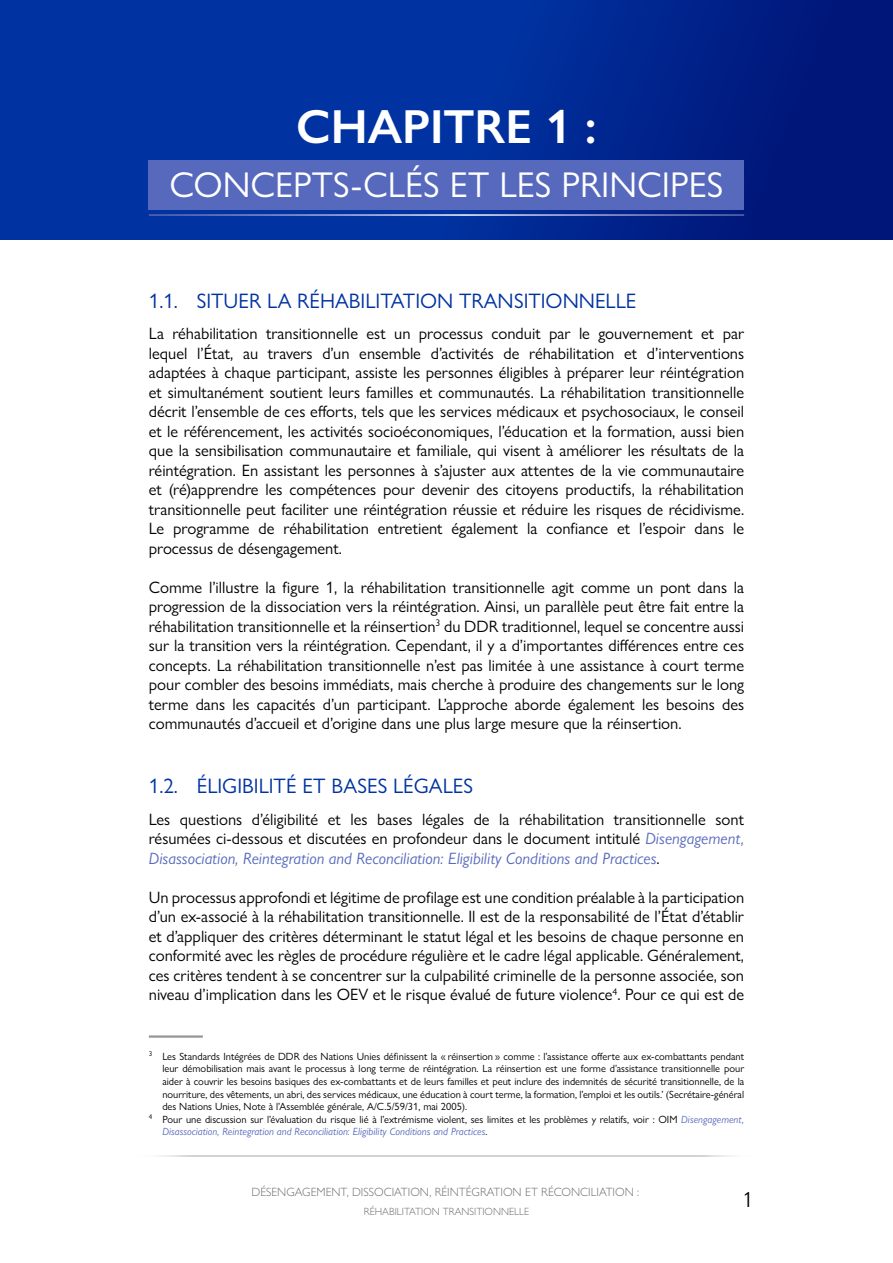
<style>
.page{position:relative;width:893px;height:1263px;background:#fff}
.page>*{position:absolute;margin:0;border:0;box-sizing:border-box;transform-origin:0 0}
.t1{font:600 48px "Gill Sans Nova";color:#fff}
.t2{font:36px "Gill Sans Nova";color:#fff}
.t3{font:condensed 22.5px "Gill Sans Nova";color:#000}
.t4{font:21px "Gill Sans Nova";color:#0033a0}
.t5{font:16.5px/19.5px "Gill Sans Nova";color:#000;text-align:justify}
.t6{font:300 12px "Gill Sans Nova";color:#6d6e71}
.t7{font:10.5px "Gill Sans Nova";color:#000}
.t8{font:italic 10.5px "Gill Sans Nova";color:#5769bd}
.t9{font:300 10.5px "Gill Sans Nova";color:#6d6e71}
.s1{font-style:italic;color:#5769bd}
.s2{font-style:normal;color:#000}
</style>
<div class="page">
<hr style="left:136px;top:1155px;width:621px;height:1px;background:#d1d3d4">
<div style="left:0;top:0;width:893px;height:240px;background:linear-gradient(to right,#003cad,#001a7e)"></div>
<div style="left:149px;top:160px;width:595px;height:50px;background:#5769bd"></div>
<hr style="left:149px;top:214px;width:595px;height:2px;background:#fff">
<hr style="left:149px;top:1035px;width:54px;height:3px;background:#939598">
<h1 class="t1" style="left:296px;top:97px;width:302px">CHAPITRE 1 :</h1>
<h2 class="t2" style="left:170px;top:163px;width:555px">CONCEPTS-CLÉS ET LES PRINCIPES</h2>
<p class="t4" style="left:149px;top:288px;width:489px">1.1. SITUER LA RÉHABILITATION TRANSITIONNELLE</p>
<p class="t5" style="left:149px;top:323px;width:597px">La réhabilitation transitionnelle est un processus conduit par le gouvernement et par lequel l’État, au travers d’un ensemble d’activités de réhabilitation et d’interventions adaptées à chaque participant, assiste les personnes éligibles à préparer leur réintégration et simultanément soutient leurs familles et communautés. La réhabilitation transitionnelle décrit l’ensemble de ces efforts, tels que les services médicaux et psychosociaux, le conseil et le référencement, les activités socioéconomiques, l’éducation et la formation, aussi bien que la sensibilisation communautaire et familiale, qui visent à améliorer les résultats de la réintégration. En assistant les personnes à s’ajuster aux attentes de la vie communautaire et (ré)apprendre les compétences pour devenir des citoyens productifs, la réhabilitation transitionnelle peut faciliter une réintégration réussie et réduire les risques de récidivisme.<br>Le programme de réhabilitation entretient également la confiance et l’espoir dans le processus de désengagement.</p>
<p class="t5" style="left:149px;top:577px;width:597px">Comme l’illustre la figure 1, la réhabilitation transitionnelle agit comme un pont dans la progression de la dissociation vers la réintégration. Ainsi, un parallèle peut être fait entre la réhabilitation transitionnelle et la réinsertion<sup>3</sup> du DDR traditionnel, lequel se concentre aussi sur la transition vers la réintégration. Cependant, il y a d’importantes différences entre ces concepts. La réhabilitation transitionnelle n’est pas limitée à une assistance à court terme pour combler des besoins immédiats, mais cherche à produire des changements sur le long terme dans les capacités d’un participant. L’approche aborde également les besoins des communautés d’accueil et d’origine dans une plus large mesure que la réinsertion.</p>
<p class="t4" style="left:149px;top:773px;width:326px">1.2. ÉLIGIBILITÉ ET BASES LÉGALES</p>
<p class="t5" style="left:149px;top:809px;width:597px">Les questions d’éligibilité et les bases légales de la réhabilitation transitionnelle sont résumées ci-dessous et discutées en profondeur dans le document intitulé <span class="s1">Disengagement, Disassociation, Reintegration and Reconciliation: Eligibility Conditions and Practices</span>.</p>
<p class="t5" style="left:149px;top:887px;width:597px">Un processus approfondi et légitime de profilage est une condition préalable à la participation d’un ex-associé à la réhabilitation transitionnelle. Il est de la responsabilité de l’État d’établir et d’appliquer des critères déterminant le statut légal et les besoins de chaque personne en conformité avec les règles de procédure régulière et le cadre légal applicable. Généralement, ces critères tendent à se concentrer sur la culpabilité criminelle de la personne associée, son niveau d’implication dans les OEV et le risque évalué de future violence<sup>4</sup>. Pour ce qui est de</p>
<p class="t7" style="left:149px;top:1050px;width:597px"><sup>3</sup> Les Standards Intégrées de DDR des Nations Unies définissent la « réinsertion » comme : l’assistance offerte aux ex-combattants pendant</p>
<p class="t7" style="left:162px;top:1062px;width:583px">leur démobilisation mais avant le processus à long terme de réintégration. La réinsertion est une forme d’assistance transitionnelle pour</p>
<p class="t7" style="left:162px;top:1075px;width:583px">aider à couvrir les besoins basiques des ex-combattants et de leurs familles et peut inclure des indemnités de sécurité transitionnelle, de la</p>
<p class="t7" style="left:162px;top:1088px;width:583px">nourriture, des vêtements, un abri, des services médicaux, une éducation à court terme, la formation, l’emploi et les outils.’ (Secrétaire‑général</p>
<p class="t7" style="left:162px;top:1100px;width:306px">des Nations Unies, Note à l’Assemblée générale, A/C.5/59/31, mai 2005).</p>
<p class="t7" style="left:149px;top:1113px;width:597px"><sup>4</sup> Pour une discussion sur l’évaluation du risque lié à l’extrémisme violent, ses limites et les problèmes y relatifs, voir : OIM <span class="s1">Disengagement,</span></p>
<p class="t8" style="left:162px;top:1125px;width:327px">Disassociation, Reintegration and Reconciliation: Eligibility Conditions and Practices<span class="s2">.</span></p>
<p class="t6" style="left:252px;top:1184px;width:389px">DÉSENGAGEMENT, DISSOCIATION, RÉINTÉGRATION ET RÉCONCILIATION :</p>
<p class="t9" style="left:364px;top:1205px;width:167px">RÉHABILITATION TRANSITIONNELLE</p>
<h3 class="t3" style="left:744px;top:1185px;width:9px">1</h3>
</div>
